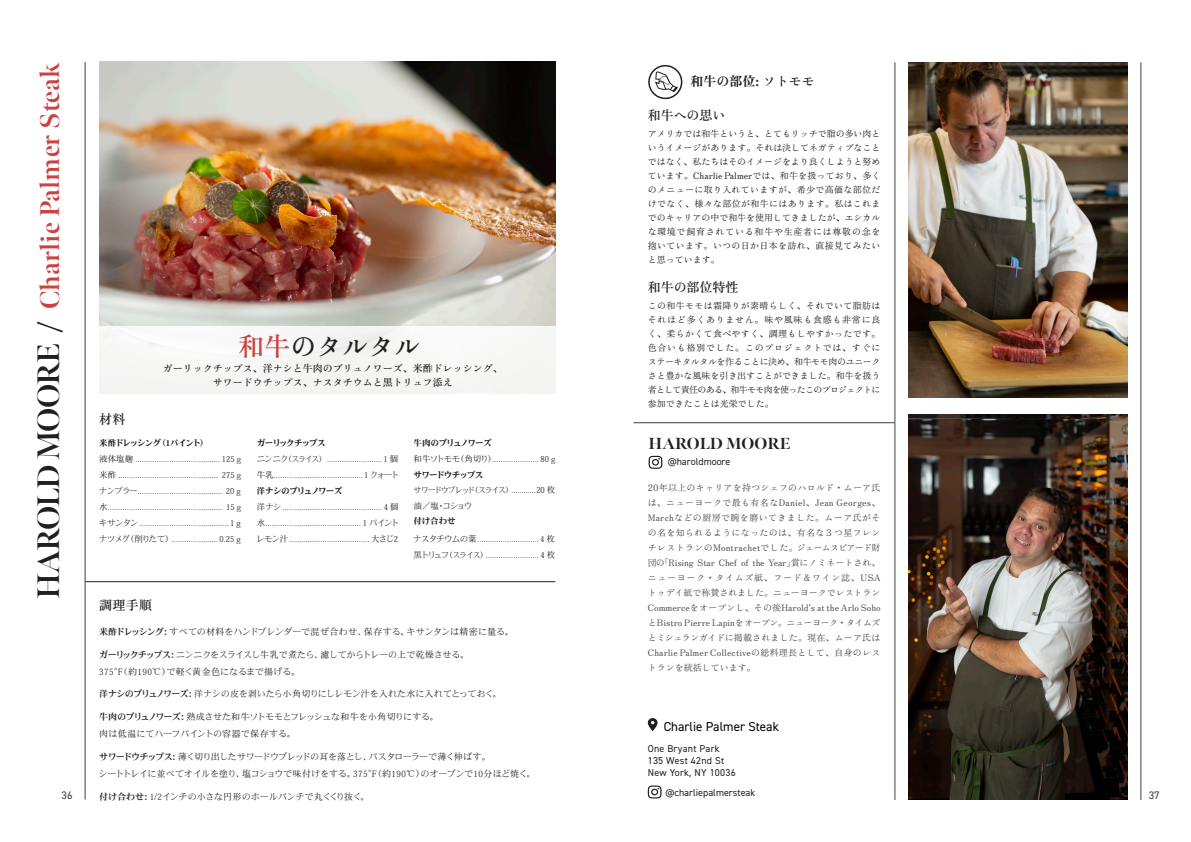
<style>
.page{position:relative;width:1191px;height:842px;background:#fff}
.page>*{position:absolute;margin:0;border:0;box-sizing:border-box;transform-origin:0 0}
.t1{font:700 27px "Meno Banner";letter-spacing:.005em;color:#cc4142}
.t2{font:700 26px "Zen Old Mincho";color:#231f20}
.t3{font:800 16px "Meno Banner";color:#231f20}
.t4{font:700 13px "Zen Old Mincho";letter-spacing:-.005em;color:#231f20}
.t5{font:13px "DIN2014";color:#000}
.t6{font:900 13px "Zen Old Mincho";color:#231f20}
.t7{font:11px "DIN2014";color:#3e3e3f}
.t8{font:700 10px/14px "Zen Old Mincho";color:#231f20;text-align:center}
.t9{font:10px/12px "DIN2014";letter-spacing:.025em;color:#231f20}
.t10{font:10px "DIN2014";letter-spacing:.005em;color:#231f20}
.t11{font:9px/14px "Zen Old Mincho";color:#231f20;text-align:justify}
.t12{font:9px/15px "Zen Old Mincho";letter-spacing:.025em;color:#4b4c4d;text-align:justify}
.t13{font:9px/17px "Heisei Min Std W3";letter-spacing:-.01em;color:#231f20}
.t14{font:9px/17px "Heisei Min Std W3";letter-spacing:-.03em;color:#231f20}
.t15{font:9px "Heisei Min Std W3";letter-spacing:.01em;color:#231f20}
.t16{font:8.5px/16px "Heisei Min Std W3";letter-spacing:-.09em;color:#231f20;text-align:justify}
.t17{font:8.5px/16px "Heisei Min Std W3";letter-spacing:-.11em;color:#231f20}
.t18{font:8.5px/16px "Heisei Min Std W3";letter-spacing:-.12em;color:#231f20}
.t19{font:8.5px "Heisei Min Std W3";letter-spacing:-.07em;color:#231f20}
.t20{font:8.5px "Heisei Min Std W9";letter-spacing:-.08em;color:#231f20}
.t21{font:8.5px "Heisei Min Std W9";letter-spacing:-.11em;color:#231f20}
.t22{font:8.5px "Heisei Min Std W9";letter-spacing:-.115em;color:#231f20}
.t23{font:8px "Heisei Min Std W3";letter-spacing:-.16em;color:#231f20}
.s1{font-size:31px;color:#231f20}
.s2{color:#cc4142}
.s3{font-size:8px}
.s4{font-family:"Heisei Min Std W7"}
.s5{font-weight:700}
</style>
<div class="page">
<div style="left:648px;top:65px;width:34px;height:34px;border:2px solid #231f20;border-radius:50%"></div>
<svg style="left:655px;top:71px;width:22px;height:21px"></svg>
<hr style="left:1140px;top:62px;width:1px;height:738px;background:#3e3e3f">
<hr style="left:894px;top:62px;width:1px;height:738px;background:#3e3e3f">
<img style="left:908px;top:415px;width:219px;height:384px">
<img style="left:909px;top:62px;width:218px;height:335px">
<hr style="left:85px;top:62px;width:1px;height:737px;background:#3e3e3f">
<svg style="left:648px;top:456px;width:14px;height:13px"></svg>
<hr style="left:633px;top:423px;width:261px;height:1px;background:#3e3e3f">
<img style="left:99px;top:62px;width:457px;height:264px">
<hr style="left:85px;top:581px;width:470px;height:1px;background:#231f20">
<div style="left:99px;top:326px;width:457px;height:68px;background:#f6f6f5"></div>
<svg style="left:648px;top:785px;width:13px;height:13px"></svg>
<svg style="left:648px;top:718px;width:9px;height:13px"></svg>
<h1 class="t1" style="left:33px;top:599px;width:539px;rotate:-90deg"><span class="s1">HAROLD MOORE /</span> Charlie Palmer Steak</h1>
<p class="t7" style="left:62px;top:789px;width:13px">36</p>
<h2 class="t2" style="left:238px;top:331px;width:183px"><span class="s2">和牛</span>のタルタル</h2>
<h3 class="t4" style="left:99px;top:412px;width:28px">材料</h3>
<p class="t8" style="left:163px;top:362px;width:341px">ガーリックチップス、洋ナシと牛肉のブリュノワーズ、米酢ドレッシング、サワードウチップス、ナスタチウムと黒トリュフ添え</p>
<p class="t21" style="left:99px;top:437px;width:111px">米酢ドレッシング（1パイント）</p>
<p class="t22" style="left:257px;top:437px;width:70px">ガーリックチップス</p>
<p class="t20" style="left:257px;top:485px;width:87px">洋ナシのブリュノワーズ</p>
<p class="t17" style="left:257px;top:450px;width:144px">ニンニク<span class="s3">（スライス）</span>..........................1 個牛乳..........................................1 クォート</p>
<p class="t16" style="left:256px;top:498px;width:145px">洋ナシ............................................... 4 個水............................................. 1 パイントレモン汁...................................... 大さじ2</p>
<p class="t16" style="left:99px;top:451px;width:144px">液体塩麹 ........................................ 125 g米酢 ............................................... 275 gナンプラー........................................ 20 g水...................................................... 15 gキサンタン ..........................................1 gナツメグ（削りたて）...................... 0.25 g</p>
<p class="t20" style="left:413px;top:437px;width:80px">牛肉のブリュノワーズ</p>
<p class="t20" style="left:413px;top:469px;width:71px">サワードウチップス</p>
<p class="t20" style="left:413px;top:516px;width:44px">付け合わせ</p>
<p class="t19" style="left:413px;top:453px;width:143px">和牛ソトモモ（角切り）...................... 80 g</p>
<p class="t23" style="left:413px;top:485px;width:102px">サワードウブレッド（スライス）</p>
<p class="t16" style="left:536px;top:482px;width:20px">20枚</p>
<p class="t16" style="left:413px;top:498px;width:60px">油／塩・コショウ</p>
<p class="t18" style="left:413px;top:531px;width:144px">ナスタチウムの葉.............................4 枚黒トリュフ<span class="s3">（スライス）</span>......................... 4 枚</p>
<h3 class="t4" style="left:99px;top:597px;width:54px">調理手順</h3>
<p class="t15" style="left:99px;top:626px;width:416px"><span class="s4">米酢ドレッシング：</span>すべての材料をハンドブレンダーで混ぜ合わせ、保存する。キサンタンは精密に量る。</p>
<p class="t13" style="left:99px;top:646px;width:371px"><span class="s4">ガーリックチップス：</span>ニンニクをスライスし牛乳で煮たら、濾してからトレーの上で乾燥させる。<br>375°F（約190℃）で軽く黄金色になるまで揚げる。</p>
<p class="t13" style="left:99px;top:686px;width:404px"><span class="s4">洋ナシのブリュノワーズ：</span>洋ナシの皮を剥いたら小角切りにしレモン汁を入れた水に入れてとっておく。</p>
<p class="t13" style="left:99px;top:708px;width:341px"><span class="s4">牛肉のブリュノワーズ：</span>熟成させた和牛ソトモモとフレッシュな和牛を小角切りにする。肉は低温にてハーフパイントの容器で保存する。</p>
<p class="t14" style="left:98px;top:748px;width:439px"><span class="s4">サワードウチップス：</span>薄く切り出したサワードウブレッドの耳を落とし、パスタローラーで薄く伸ばす。<br>シートトレイに並べてオイルを塗り、塩コショウで味付けをする。375°F（約190℃）のオーブンで10分ほど焼く。</p>
<p class="t13" style="left:99px;top:788px;width:272px"><span class="s4">付け合わせ：</span>1/2インチの小さな円形のホールパンチで丸くくり抜く。</p>
<h3 class="t6" style="left:690px;top:73px;width:126px">和牛の部位: <span class="s5">ソトモモ</span></h3>
<h3 class="t4" style="left:648px;top:108px;width:79px">和牛への思い</h3>
<p class="t11" style="left:648px;top:127px;width:234px">アメリカでは和牛というと、とてもリッチで脂の多い肉というイメージがあります。それは決してネガティブなことではなく、私たちはそのイメージをより良くしようと努めています。Charlie Palmerでは、和牛を扱っており、多くのメニューに取り入れていますが、希少で高価な部位だけでなく、様々な部位が和牛にはあります。私はこれまでのキャリアの中で和牛を使用してきましたが、エシカルな環境で飼育されている和牛や生産者には尊敬の念を抱いています。いつの日か日本を訪れ、直接見てみたいと思っています。</p>
<h3 class="t4" style="left:648px;top:280px;width:92px">和牛の部位特性</h3>
<p class="t11" style="left:648px;top:299px;width:234px">この和牛モモは霜降りが素晴らしく、それでいて脂肪はそれほど多くありません。味や風味も食感も非常に良く、柔らかくて食べやすく、調理もしやすかったです。色合いも格別でした。このプロジェクトでは、すぐにステーキタルタルを作ることに決め、和牛モモ肉のユニークさと豊かな風味を引き出すことができました。和牛を扱う者として責任のある、和牛モモ肉を使ったこのプロジェクトに参加できたことは光栄でした。</p>
<h3 class="t3" style="left:648px;top:433px;width:143px">HAROLD MOORE</h3>
<p class="t10" style="left:667px;top:455px;width:64px">@haroldmoore</p>
<p class="t12" style="left:648px;top:481px;width:234px">20年以上のキャリアを持つシェフのハロルド・ムーア氏は、ニューヨークで最も有名なDaniel、Jean Georges、Marchなどの厨房で腕を磨いてきました。ムーア氏がその名を知られるようになったのは、有名な３つ星フレンチレストランのMontrachetでした。ジェームスビアード財団の「Rising Star Chef of the Year」賞にノミネートされ、ニューヨーク・タイムズ紙、フード＆ワイン誌、USAトゥデイ紙で称賛されました。ニューヨークでレストランCommerceをオープンし、その後Harold's at the Arlo SohoとBistro Pierre Lapinをオープン。ニューヨーク・タイムズとミシュランガイドに掲載されました。現在、ムーア氏はCharlie Palmer Collectiveの総料理長として、自身のレストランを統括しています。</p>
<h3 class="t5" style="left:664px;top:719px;width:117px">Charlie Palmer Steak</h3>
<p class="t9" style="left:648px;top:742px;width:89px">One Bryant Park<br>135 West 42nd St<br>New York, NY 10036</p>
<p class="t10" style="left:665px;top:786px;width:91px">@charliepalmersteak</p>
<p class="t7" style="left:1148px;top:789px;width:12px">37</p>
</div>
